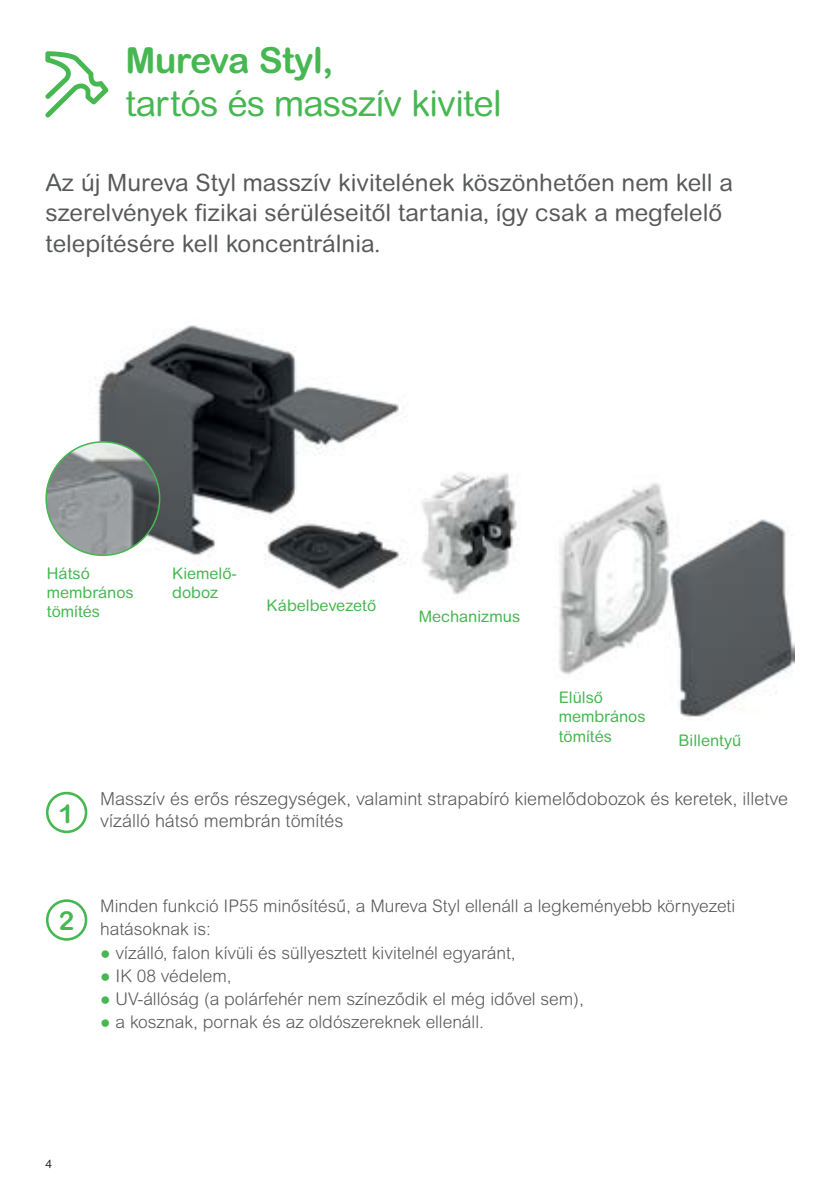
<style>
.page{position:relative;width:840px;height:1191px;background:#fff}
.page>*{position:absolute;margin:0;border:0;box-sizing:border-box;transform-origin:0 0}
.t1{font:36px "Arial Rounded MT Pro";letter-spacing:-.02em;color:#46b751}
.t2{font:700 36px "Arial Rounded MT Pro";letter-spacing:-.02em;color:#46b751}
.t3{font:700 26.2px "Arial Rounded MT Pro";color:#46b751}
.t4{font:24px/30.4px "Arial Rounded MT Pro";color:#58595b}
.t5{font:300 18px/21.6px "Arial Rounded MT Pro";color:#58595b}
.t6{font:300 17.4px/23.2px "Arial Rounded MT Pro";color:#58595b}
.t7{font:16px/19.2px "Arial Rounded MT Pro";color:#46b751}
.t8{font:11.6px "Arial Rounded MT Pro";color:#231f20}
.s1{font-family:"Arial";font-weight:400;color:#46b751}
</style>
<div class="page">
<img style="left:92px;top:325px;width:702px;height:392px">
<div style="left:46px;top:899px;width:41px;height:41px;border:3px solid #46b751;border-radius:50%"></div>
<div style="left:46px;top:791px;width:41px;height:42px;border:3px solid #46b751;border-radius:50%"></div>
<svg style="left:45px;top:51px;width:63px;height:66px"></svg>
<img style="left:46px;top:442px;width:113px;height:113px;border-radius:57px">
<div style="left:45px;top:441px;width:115px;height:115px;border:2px solid #46b751;border-radius:50%"></div>
<h1 class="t2" style="left:125px;top:38px;width:209px">Mureva Styl,</h1>
<h1 class="t1" style="left:125px;top:82px;width:377px">tartós és masszív kivitel</h1>
<h3 class="t4" style="left:45px;top:168px;width:688px">Az új Mureva Styl masszív kivitelének köszönhetően nem kell a szerelvények fizikai sérüléseitől tartania, így csak a megfelelő telepítésére kell koncentrálnia.</h3>
<p class="t7" style="left:47px;top:564px;width:88px">Hátsó membrános tömítés</p>
<p class="t7" style="left:172px;top:564px;width:66px">Kiemelő&shy;doboz</p>
<p class="t7" style="left:266px;top:597px;width:111px">Kábelbevezető</p>
<p class="t7" style="left:418px;top:607px;width:103px">Mechanizmus</p>
<p class="t7" style="left:558px;top:688px;width:88px">Elülső membrános tömítés</p>
<p class="t7" style="left:678px;top:731px;width:64px">Billentyű</p>
<p class="t5" style="left:59px;top:788px;width:730px;text-indent:42px">Masszív és erős részegységek, valamint strapabíró kiemelődobozok és keretek, illetve<br><sup>1</sup> vízálló hátsó membrán tömítés</p>
<h2 class="t3" style="left:59px;top:904px;width:17px">2</h2>
<p class="t6" style="left:100px;top:895px;width:636px">Minden funkció IP55 minősítésű, a Mureva Styl ellenáll a legkeményebb környezeti hatásoknak is:</p>
<p class="t6" style="left:100px;top:941px;width:417px"><span class="s1">●</span> vízálló, falon kívüli és süllyesztett kivitelnél egyaránt,</p>
<p class="t6" style="left:100px;top:964px;width:133px"><span class="s1">●</span> IK 08 védelem,</p>
<p class="t6" style="left:100px;top:988px;width:485px"><span class="s1">●</span> UV-állóság (a polárfehér nem színeződik el még idővel sem),</p>
<p class="t6" style="left:100px;top:1011px;width:385px"><span class="s1">●</span> a kosznak, pornak és az oldószereknek ellenáll.</p>
<p class="t8" style="left:45px;top:1157px;width:8px">4</p>
</div>
